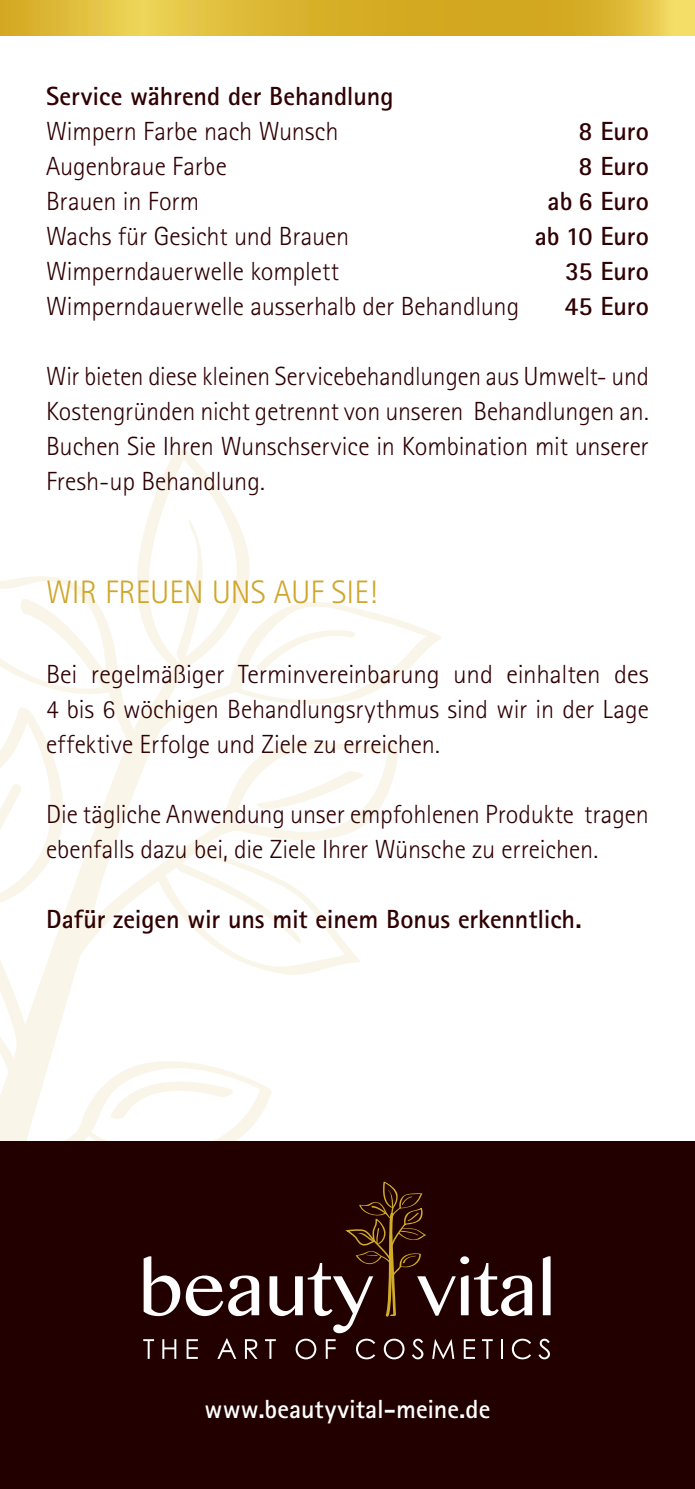
<style>
.page{position:relative;width:695px;height:1489px;background:#fff}
.page>*{position:absolute;margin:0;border:0;box-sizing:border-box;transform-origin:0 0}
.t1{font:300 32.5px "Rotis Sans Serif Std";color:#d0a62a}
.t2{font:300 26.25px/35px "Rotis Sans Serif Std";letter-spacing:-.005em;color:#2f0103;text-align:justify}
.t3{font:700 26.25px "Rotis Sans Serif Std";letter-spacing:-.005em;color:#2f0103}
.t4{font:700 26.25px "Rotis Sans Serif Std";color:#fff}
</style>
<div class="page">
<svg style="left:368px;top:743px;width:31px;height:79px"></svg>
<svg style="left:368px;top:611px;width:73px;height:83px"></svg>
<svg style="left:0;top:448px;width:368px;height:693px"></svg>
<div style="left:0;top:1141px;width:694px;height:347px;background:#200"></div>
<svg style="left:143px;top:1339px;width:11px;height:19px"></svg>
<svg style="left:162px;top:1339px;width:14px;height:19px"></svg>
<svg style="left:186px;top:1339px;width:12px;height:19px"></svg>
<svg style="left:217px;top:1338px;width:19px;height:20px"></svg>
<svg style="left:245px;top:1339px;width:12px;height:19px"></svg>
<svg style="left:538px;top:1338px;width:12px;height:21px"></svg>
<svg style="left:144px;top:1256px;width:36px;height:59px"></svg>
<svg style="left:186px;top:1275px;width:73px;height:40px"></svg>
<svg style="left:542px;top:1256px;width:8px;height:59px"></svg>
<svg style="left:265px;top:1181px;width:267px;height:178px"></svg>
<svg style="left:0;top:0;width:694px;height:35px;background:#dcb734"></svg>
<p class="t3" style="left:46px;top:80px;width:349px">Service während der Behandlung</p>
<p class="t2" style="left:46px;top:114px;width:294px">Wimpern Farbe nach Wunsch</p>
<p class="t3" style="left:578px;top:115px;width:72px">8 Euro</p>
<p class="t2" style="left:46px;top:149px;width:182px">Augenbraue Farbe</p>
<p class="t3" style="left:578px;top:149px;width:72px">8 Euro</p>
<p class="t2" style="left:46px;top:184px;width:155px">Brauen in Form</p>
<p class="t3" style="left:547px;top:184px;width:103px">ab 6 Euro</p>
<p class="t2" style="left:46px;top:219px;width:305px">Wachs für Gesicht und Brauen</p>
<p class="t3" style="left:534px;top:219px;width:116px">ab 10 Euro</p>
<p class="t2" style="left:46px;top:254px;width:294px">Wimperndauerwelle komplett</p>
<p class="t3" style="left:565px;top:254px;width:85px">35 Euro</p>
<p class="t2" style="left:46px;top:289px;width:474px">Wimperndauerwelle ausserhalb der Behandlung</p>
<p class="t3" style="left:564px;top:289px;width:86px">45 Euro</p>
<p class="t2" style="left:46px;top:359px;width:604px">Wir bieten diese kleinen Servicebehandlungen aus Umwelt- und Kostengründen nicht getrennt von unseren Behandlungen an.<br>Buchen Sie Ihren Wunschservice in Kombination mit unserer Fresh-up Behandlung.</p>
<p class="t1" style="left:46px;top:573px;width:333px">WIR FREUEN UNS AUF SIE!</p>
<p class="t2" style="left:46px;top:656px;width:604px">Bei regelmäßiger Terminvereinbarung und einhalten des 4 bis 6 wöchigen Behandlungsrythmus sind wir in der Lage effektive Erfolge und Ziele zu erreichen.</p>
<p class="t2" style="left:46px;top:796px;width:604px">Die tägliche Anwendung unser empfohlenen Produkte tragen ebenfalls dazu bei, die Ziele Ihrer Wünsche zu erreichen.</p>
<p class="t3" style="left:46px;top:902px;width:537px">Dafür zeigen wir uns mit einem Bonus erkenntlich.</p>
<p class="t4" style="left:204px;top:1392px;width:287px">www.beautyvital-meine.de</p>
</div>
